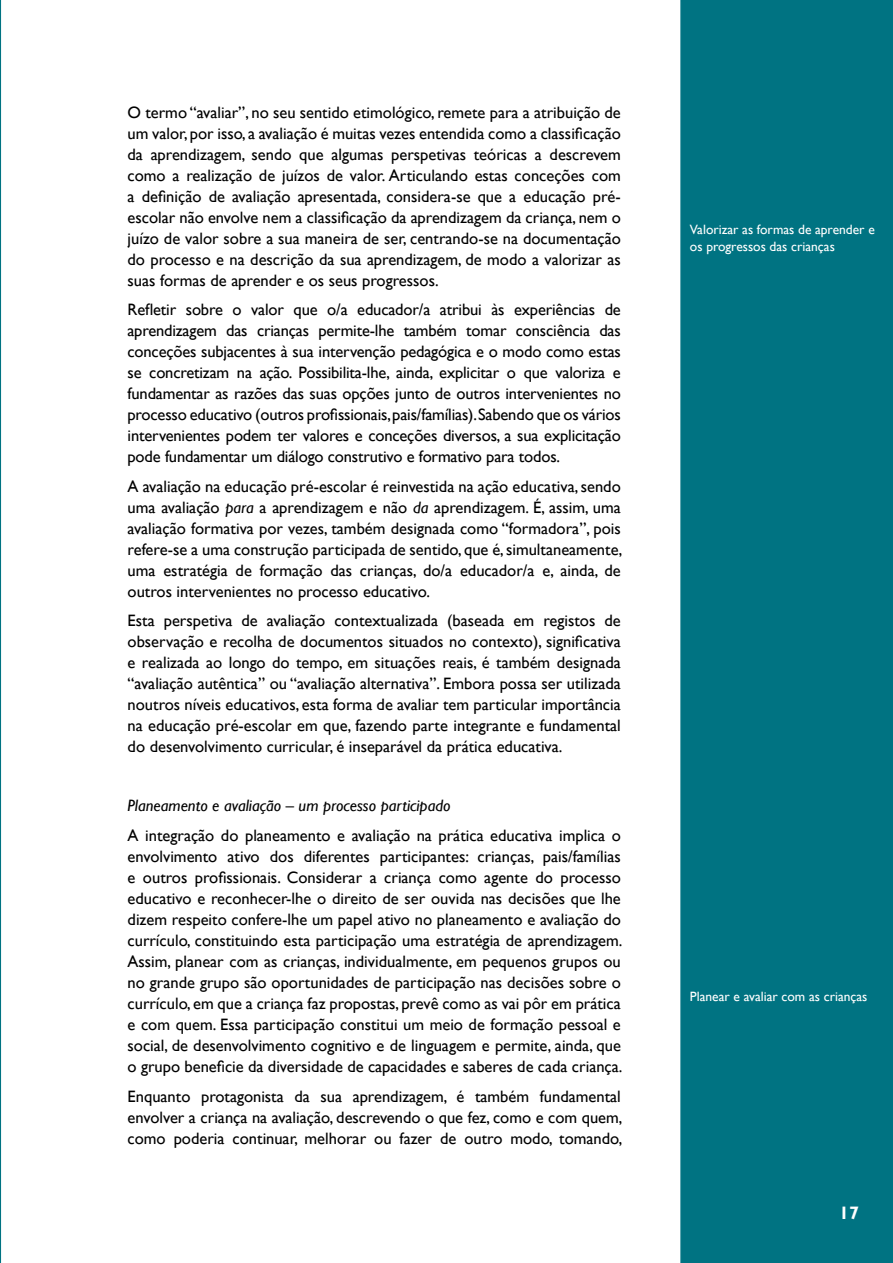
<style>
.page{position:relative;width:893px;height:1263px;background:#fff}
.page>*{position:absolute;margin:0;border:0;box-sizing:border-box;transform-origin:0 0}
.t1{font:700 18px "Gill Sans";color:#fff}
.t2{font:16.5px/21px "Gill Sans";color:#000;text-align:justify}
.t3{font:italic 16.5px "Gill Sans";color:#000}
.t4{font:13.5px/16.5px "Gill Sans";color:#fff}
.s1{font-style:italic}
</style>
<div class="page">
<svg style="left:0;top:0;width:1px;height:1263px"></svg>
<div style="left:680px;top:0;width:213px;height:1263px;background:#007382;border:2px solid #007382"></div>
<p class="t2" style="left:128px;top:102px;width:495px">O termo “avaliar”, no seu sentido etimológico, remete para a atribuição de um valor, por isso, a avaliação é muitas vezes entendida como a classificação da aprendizagem, sendo que algumas perspetivas teóricas a descrevem como a realização de juízos de valor. Articulando estas conceções com a definição de avaliação apresentada, considera-se que a educação pré&shy;escolar não envolve nem a classificação da aprendizagem da criança, nem o juízo de valor sobre a sua maneira de ser, centrando-se na documentação do processo e na descrição da sua aprendizagem, de modo a valorizar as suas formas de aprender e os seus progressos.</p>
<p class="t2" style="left:128px;top:299px;width:495px">Refletir sobre o valor que o/a educador/a atribui às experiências de aprendizagem das crianças permite-lhe também tomar consciência das conceções subjacentes à sua intervenção pedagógica e o modo como estas se concretizam na ação. Possibilita-lhe, ainda, explicitar o que valoriza e fundamentar as razões das suas opções junto de outros intervenientes no processo educativo (outros profissionais, pais/famílias). Sabendo que os vários intervenientes podem ter valores e conceções diversos, a sua explicitação pode fundamentar um diálogo construtivo e formativo para todos.</p>
<p class="t2" style="left:128px;top:476px;width:496px">A avaliação na educação pré-escolar é reinvestida na ação educativa, sendo uma avaliação <span class="s1">para</span> a aprendizagem e não <span class="s1">da</span> aprendizagem. É, assim, uma avaliação formativa por vezes, também designada como “formadora”, pois refere-se a uma construção participada de sentido, que é, simultaneamente, uma estratégia de formação das crianças, do/a educador/a e, ainda, de outros intervenientes no processo educativo.</p>
<p class="t2" style="left:128px;top:611px;width:495px">Esta perspetiva de avaliação contextualizada (baseada em registos de observação e recolha de documentos situados no contexto), significativa e realizada ao longo do tempo, em situações reais, é também designada “avaliação autêntica” ou “avaliação alternativa”. Embora possa ser utilizada noutros níveis educativos, esta forma de avaliar tem particular importância na educação pré-escolar em que, fazendo parte integrante e fundamental do desenvolvimento curricular, é inseparável da prática educativa.</p>
<p class="t3" style="left:128px;top:796px;width:324px">Planeamento e avaliação – um processo participado</p>
<p class="t2" style="left:128px;top:825px;width:496px">A integração do planeamento e avaliação na prática educativa implica o envolvimento ativo dos diferentes participantes: crianças, pais/famílias e outros profissionais. Considerar a criança como agente do processo educativo e reconhecer-lhe o direito de ser ouvida nas decisões que lhe dizem respeito confere-lhe um papel ativo no planeamento e avaliação do currículo, constituindo esta participação uma estratégia de aprendizagem.<br>Assim, planear com as crianças, individualmente, em pequenos grupos ou no grande grupo são oportunidades de participação nas decisões sobre o currículo, em que a criança faz propostas, prevê como as vai pôr em prática e com quem. Essa participação constitui um meio de formação pessoal e social, de desenvolvimento cognitivo e de linguagem e permite, ainda, que o grupo beneficie da diversidade de capacidades e saberes de cada criança.</p>
<p class="t2" style="left:128px;top:1086px;width:496px">Enquanto protagonista da sua aprendizagem, é também fundamental envolver a criança na avaliação, descrevendo o que fez, como e com quem, como poderia continuar, melhorar ou fazer de outro modo, tomando,</p>
<p class="t4" style="left:690px;top:222px;width:186px">Valorizar as formas de aprender e os progressos das crianças</p>
<p class="t4" style="left:690px;top:988px;width:179px">Planear e avaliar com as crianças</p>
<p class="t1" style="left:839px;top:1202px;width:21px">17</p>
</div>
